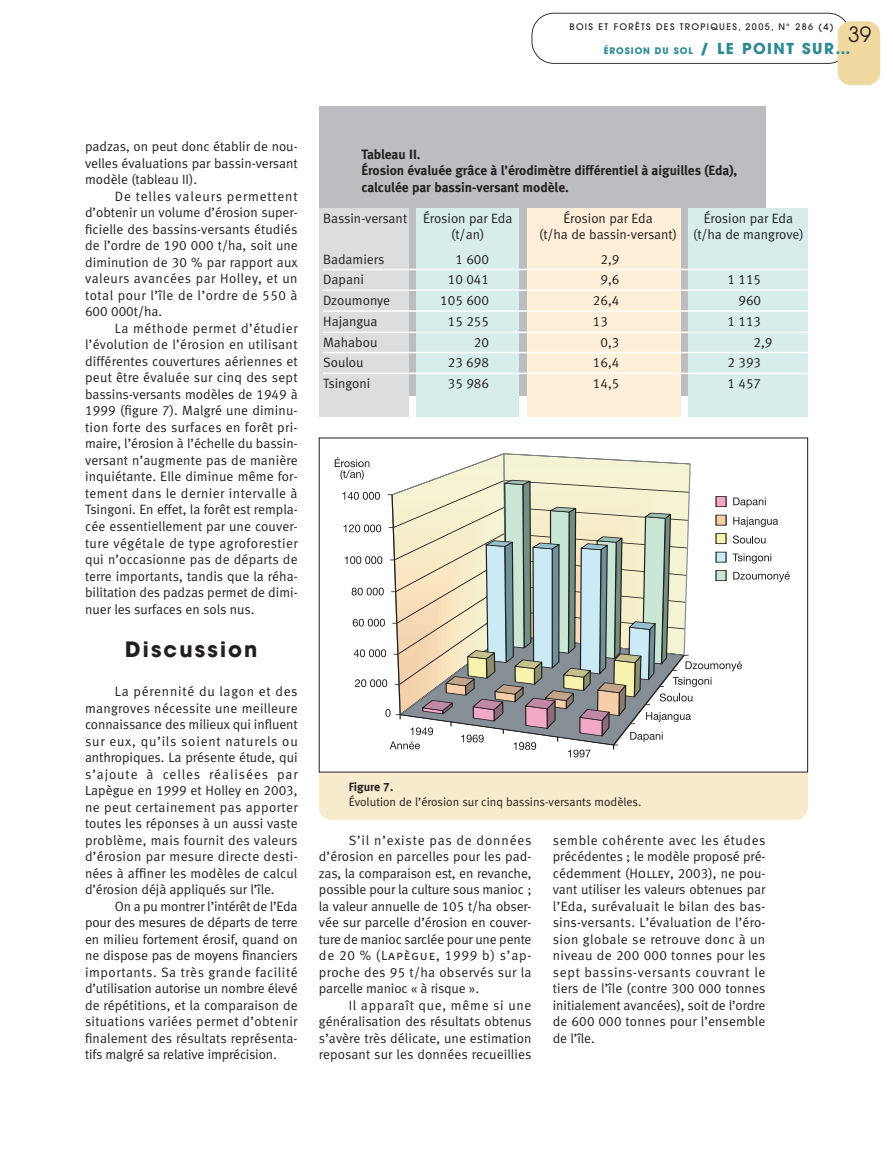
<style>
.page{position:relative;width:893px;height:1149px;background:#fff}
.page>*{position:absolute;margin:0;border:0;box-sizing:border-box;transform-origin:0 0}
.t1{font:700 21px "Avant Garde";letter-spacing:.1em;color:#231f20}
.t2{font:21px "Avant Garde";color:#231f20}
.t3{font:13.5px/16.5px "Meta Normal LF";color:#231f20;text-align:justify}
.t4{font:13.5px/16.5px "Meta Bold LF";color:#231f20}
.t5{font:12px "Meta Normal LF";color:#231f20}
.t6{font:12px "Meta Bold LF";color:#231f20}
.t7{font:500 9px "Avant Garde";letter-spacing:.15em;color:#231f20}
.t8{font:700 9px "Avant Garde";letter-spacing:.1em;color:#2c8993}
.s1{font-size:15px}
.s2{font-family:"Meta Normal LF Caps"}
</style>
<div class="page">
<div style="left:319px;top:469px;width:489px;height:350px;background:#f6ebcd;border-radius:13px"></div>
<svg style="left:531px;top:13px;width:316px;height:51px"></svg>
<div style="left:838px;top:21px;width:42px;height:64px;background:#f0d9a0;border-radius:13px"></div>
<div style="left:319px;top:438px;width:489px;height:333px;background:#fff"></div>
<svg style="left:335px;top:453px;width:455px;height:304px"></svg>
<div style="left:319px;top:106px;width:446px;height:289px;background:#bcbdc0"></div>
<div style="left:319px;top:208px;width:89px;height:209px;background:#dcdddf"></div>
<div style="left:417px;top:208px;width:102px;height:209px;background:#d6edec"></div>
<div style="left:527px;top:208px;width:153px;height:209px;background:#feefd8"></div>
<div style="left:689px;top:208px;width:119px;height:209px;background:#d6edec"></div>
<hr style="left:323px;top:269px;width:485px;height:1px;background:#fff">
<hr style="left:323px;top:289px;width:485px;height:2px;background:#fff">
<hr style="left:323px;top:310px;width:485px;height:2px;background:#fff">
<hr style="left:323px;top:331px;width:485px;height:2px;background:#fff">
<hr style="left:323px;top:352px;width:485px;height:1px;background:#fff">
<hr style="left:323px;top:372px;width:485px;height:2px;background:#fff">
<p class="t7" style="left:569px;top:23px;width:266px">BOIS ET FORÊTS DES TROPIQUES, 2005, N° 286 (4)</p>
<h1 class="t2" style="left:848px;top:26px;width:25px">39</h1>
<p class="t8" style="left:604px;top:47px;width:248px">ÉROSION DU SOL <span class="s1">/ LE POINT SUR…</span></p>
<p class="t3" style="left:85px;top:139px;width:214px">padzas, on peut donc établir de nou&shy;velles évaluations par bassin-versant modèle (tableau II).</p>
<p class="t3" style="left:85px;top:189px;width:214px;text-indent:30px">De telles valeurs permettent d’obtenir un volume d’érosion super&shy;ficielle des bassins-versants étudiés de l’ordre de 190 000 t/ha, soit une diminution de 30 % par rapport aux valeurs avancées par Holley, et un total pour l’île de l’ordre de 550 à 600 000t/ha.</p>
<p class="t3" style="left:85px;top:321px;width:214px;text-indent:30px">La méthode permet d’étudier l’évolution de l’érosion en utilisant différentes couvertures aériennes et peut être évaluée sur cinq des sept bassins-versants modèles de 1949 à 1999 (figure 7). Malgré une diminu&shy;tion forte des surfaces en forêt pri&shy;maire, l’érosion à l’échelle du bassin&shy;versant n’augmente pas de manière inquiétante. Elle diminue même for&shy;tement dans le dernier intervalle à Tsingoni. En effet, la forêt est rempla&shy;cée essentiellement par une couver&shy;ture végétale de type agroforestier qui n’occasionne pas de départs de terre importants, tandis que la réha&shy;bilitation des padzas permet de dimi&shy;nuer les surfaces en sols nus.</p>
<h1 class="t1" style="left:125px;top:641px;width:134px">Discussion</h1>
<p class="t3" style="left:85px;top:684px;width:214px;text-indent:30px">La pérennité du lagon et des mangroves nécessite une meilleure connaissance des milieux qui influent sur eux, qu’ils soient naturels ou anthropiques. La présente étude, qui s’ajoute à celles réalisées par Lapègue en 1999 et Holley en 2003, ne peut certainement pas apporter toutes les réponses à un aussi vaste problème, mais fournit des valeurs d’érosion par mesure directe desti&shy;nées à affiner les modèles de calcul d’érosion déjà appliqués sur l’île.</p>
<p class="t3" style="left:85px;top:898px;width:214px;text-indent:30px">On a pu montrer l’intérêt de l’Eda pour des mesures de départs de terre en milieu fortement érosif, quand on ne dispose pas de moyens financiers importants. Sa très grande facilité d’utilisation autorise un nombre élevé de répétitions, et la comparaison de situations variées permet d’obtenir finalement des résultats représenta&shy;tifs malgré sa relative imprécision.</p>
<p class="t4" style="left:361px;top:147px;width:378px">Tableau II.<br>Érosion évaluée grâce à l’érodimètre différentiel à aiguilles (Eda), calculée par bassin-versant modèle.</p>
<p class="t3" style="left:323px;top:212px;width:191px">Bassin-versant Érosion par Eda</p>
<p class="t3" style="left:563px;top:212px;width:91px">Érosion par Eda</p>
<p class="t3" style="left:704px;top:212px;width:91px">Érosion par Eda</p>
<p class="t3" style="left:451px;top:227px;width:35px">(t/an)</p>
<p class="t3" style="left:539px;top:227px;width:266px">(t/ha de bassin-versant) (t/ha de mangrove)</p>
<p class="t3" style="left:323px;top:252px;width:63px">Badamiers</p>
<p class="t3" style="left:455px;top:252px;width:35px">1 600</p>
<p class="t3" style="left:600px;top:252px;width:20px">2,9</p>
<p class="t3" style="left:323px;top:272px;width:42px">Dapani</p>
<p class="t3" style="left:448px;top:272px;width:43px">10 041</p>
<p class="t3" style="left:600px;top:272px;width:20px">9,6</p>
<p class="t3" style="left:727px;top:272px;width:35px">1 115</p>
<p class="t3" style="left:323px;top:293px;width:69px">Dzoumonye</p>
<p class="t3" style="left:440px;top:293px;width:50px">105 600</p>
<p class="t3" style="left:593px;top:293px;width:28px">26,4</p>
<p class="t3" style="left:738px;top:293px;width:24px">960</p>
<p class="t3" style="left:323px;top:314px;width:56px">Hajangua</p>
<p class="t3" style="left:448px;top:314px;width:43px">15 255</p>
<p class="t3" style="left:593px;top:314px;width:17px">13</p>
<p class="t3" style="left:727px;top:314px;width:35px">1 113</p>
<p class="t3" style="left:323px;top:335px;width:56px">Mahabou</p>
<p class="t3" style="left:474px;top:335px;width:17px">20</p>
<p class="t3" style="left:600px;top:335px;width:20px">0,3</p>
<p class="t3" style="left:754px;top:335px;width:20px">2,9</p>
<p class="t3" style="left:323px;top:355px;width:42px">Soulou</p>
<p class="t3" style="left:448px;top:355px;width:43px">23 698</p>
<p class="t3" style="left:593px;top:355px;width:28px">16,4</p>
<p class="t3" style="left:727px;top:355px;width:35px">2 393</p>
<p class="t3" style="left:323px;top:376px;width:49px">Tsingoni</p>
<p class="t3" style="left:448px;top:376px;width:43px">35 986</p>
<p class="t3" style="left:593px;top:376px;width:28px">14,5</p>
<p class="t3" style="left:727px;top:376px;width:35px">1 457</p>
<p class="t6" style="left:349px;top:782px;width:46px">Figure 7.</p>
<p class="t5" style="left:349px;top:797px;width:294px">Évolution de l’érosion sur cinq bassins-versants modèles.</p>
<p class="t3" style="left:319px;top:832px;width:214px;text-indent:30px">S’il n’existe pas de données d’érosion en parcelles pour les pad&shy;zas, la comparaison est, en revanche, possible pour la culture sous manioc ; la valeur annuelle de 105 t/ha obser&shy;vée sur parcelle d’érosion en couver&shy;ture de manioc sarclée pour une pente de 20 % (<span class="s2">Lapègue</span>, 1999 b) s’ap&shy;proche des 95 t/ha observés sur la parcelle manioc « à risque ».</p>
<p class="t3" style="left:319px;top:997px;width:214px;text-indent:30px">Il apparaît que, même si une généralisation des résultats obtenus s’avère très délicate, une estimation reposant sur les données recueillies</p>
<p class="t3" style="left:553px;top:832px;width:214px">semble cohérente avec les études précédentes ; le modèle proposé pré&shy;cédemment (H<span class="s2">olley</span>, 2003), ne pou&shy;vant utiliser les valeurs obtenues par l’Eda, surévaluait le bilan des bas&shy;sins-versants. L’évaluation de l’éro&shy;sion globale se retrouve donc à un niveau de 200 000 tonnes pour les sept bassins-versants couvrant le tiers de l’île (contre 300 000 tonnes initialement avancées), soit de l’ordre de 600 000 tonnes pour l’ensemble de l’île.</p>
</div>
